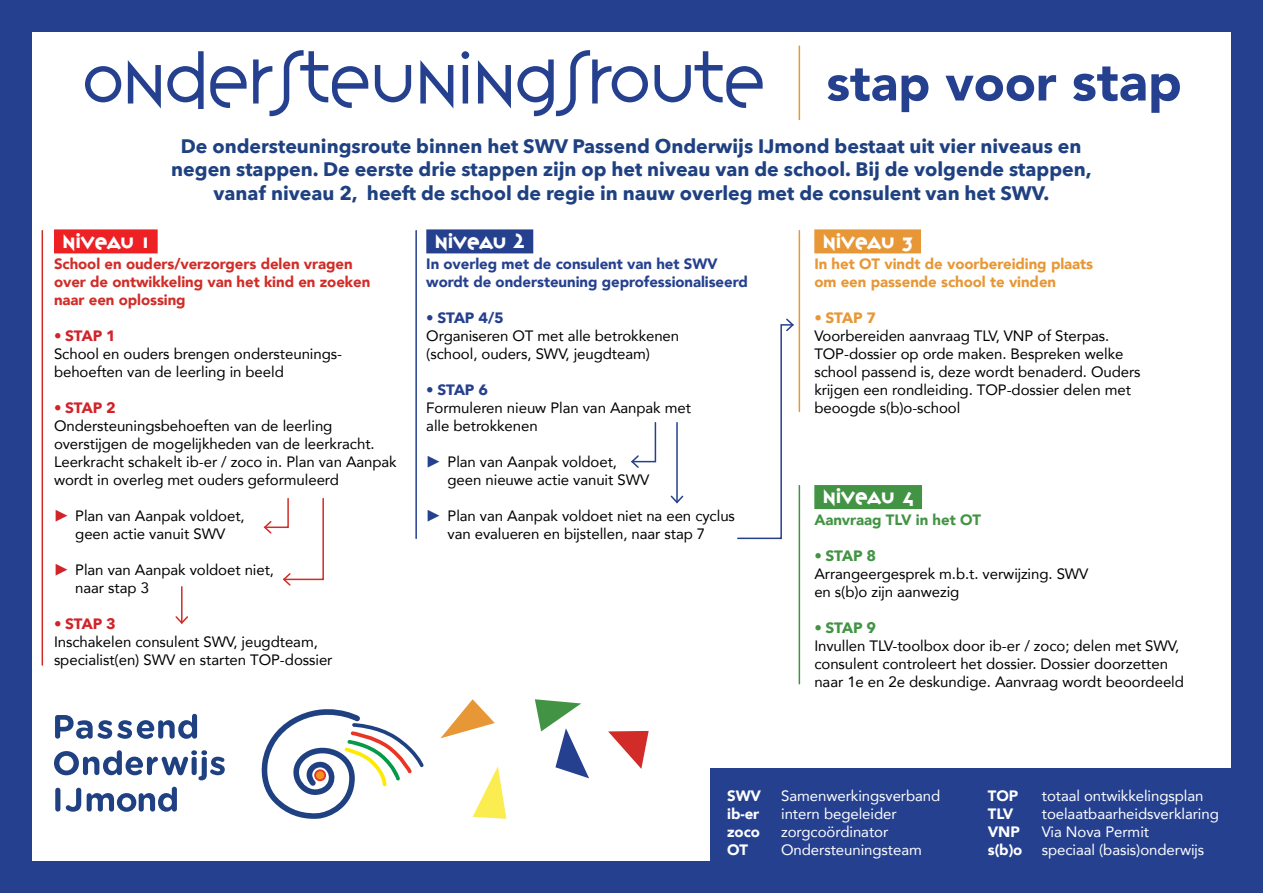
<style>
.page{position:relative;width:1263px;height:893px;background:#25408f}
.page>*{position:absolute;margin:0;border:0;box-sizing:border-box;transform-origin:0 0}
.t1{font:300 66px "Variex OT";letter-spacing:-.06em;color:#25408f}
.t2{font:700 19.5px/23.4px "Avenir Next";color:#1f4181;text-align:center}
.t3{font:18px "Variex OT";color:#fff}
.t4{font:15px/18px "Avenir";letter-spacing:-.005em;color:#000}
.t5{font:15px "Avenir";letter-spacing:-.005em;color:#fff}
.t6{font:900 15px/18px "Avenir";letter-spacing:-.005em;color:#d12c27}
.t7{font:900 15px/18px "Avenir";letter-spacing:-.005em;color:#25408f}
.t8{font:900 15px/18px "Avenir";letter-spacing:-.005em;color:#e79735}
.t9{font:900 15px "Avenir";letter-spacing:-.005em;color:#fff}
.t10{font:700 15px "Avenir Next";letter-spacing:-.015em;color:#d2232a}
.t11{font:900 15px "Avenir";letter-spacing:-.005em;color:#429444}
.t12{font:700 15px "Avenir Next";letter-spacing:-.015em;color:#25408f}
.t13{font:700 15px "Avenir Next";letter-spacing:-.015em;color:#429444}
.t14{font:700 15px "Avenir Next";color:#e79735}
.s1{font-family:"Avenir";font-weight:900;font-size:51px}
.s2{font-family:"Avenir";font-weight:900;font-size:54px}
.s3{color:#d2232a}
.s4{color:#25408f}
</style>
<div class="page">
<div style="left:32px;top:32px;width:1198px;height:828px;background:#fff"></div>
<div style="left:710px;top:769px;width:529px;height:100px;background:#25408f"></div>
<svg style="left:608px;top:731px;width:41px;height:38px"></svg>
<svg style="left:473px;top:766px;width:33px;height:53px"></svg>
<svg style="left:535px;top:699px;width:54px;height:79px"></svg>
<svg style="left:441px;top:699px;width:54px;height:39px"></svg>
<svg style="left:55px;top:714px;width:142px;height:25px"></svg>
<svg style="left:54px;top:750px;width:171px;height:30px"></svg>
<div style="left:55px;top:788px;width:5px;height:23px;background:#1f4181;border-radius:3px"></div>
<svg style="left:66px;top:788px;width:15px;height:24px"></svg>
<svg style="left:87px;top:787px;width:90px;height:25px"></svg>
<svg style="left:261px;top:709px;width:163px;height:110px"></svg>
<div style="left:54px;top:229px;width:104px;height:24px;background:#ed2024"></div>
<div style="left:426px;top:229px;width:107px;height:24px;background:#25408f"></div>
<div style="left:814px;top:229px;width:107px;height:24px;background:#e79735"></div>
<div style="left:814px;top:485px;width:108px;height:24px;background:#429444"></div>
<hr style="left:415px;top:231px;width:2px;height:307px;background:#25408f">
<hr style="left:42px;top:231px;width:1px;height:434px;background:#d12c27">
<hr style="left:799px;top:231px;width:1px;height:180px;background:#e79735">
<hr style="left:799px;top:46px;width:1px;height:73px;background:#e79735">
<hr style="left:799px;top:486px;width:1px;height:198px;background:#429444">
<svg style="left:631px;top:422px;width:26px;height:46px"></svg>
<svg style="left:263px;top:498px;width:61px;height:88px"></svg>
<hr style="left:676px;top:423px;width:2px;height:79px;background:#25408f">
<svg style="left:670px;top:494px;width:14px;height:10px"></svg>
<hr style="left:181px;top:587px;width:2px;height:36px;background:#d12c27">
<svg style="left:175px;top:615px;width:13px;height:9px"></svg>
<svg style="left:737px;top:318px;width:57px;height:222px"></svg>
<h1 class="t1" style="left:81px;top:33px;width:1102px">ondersteuningsroute <span class="s1">stap voor</span> <span class="s2">stap</span></h1>
<p class="t2" style="left:171px;top:134px;width:922px">De ondersteuningsroute binnen het SWV Passend Onderwijs IJmond bestaat uit vier niveaus en negen stappen. De eerste drie stappen zijn op het niveau van de school. Bij de volgende stappen, vanaf niveau 2, heeft de school de regie in nauw overleg met de consulent van het SWV.</p>
<p class="t3" style="left:63px;top:228px;width:88px">NIVEAU 1</p>
<p class="t6" style="left:54px;top:255px;width:318px">School en ouders/verzorgers delen vragen over de ontwikkeling van het kind en zoeken naar een oplossing</p>
<p class="t10" style="left:54px;top:323px;width:63px">• STAP 1</p>
<p class="t4" style="left:54px;top:345px;width:290px">School en ouders brengen ondersteunings&shy;behoeften van de leerling in beeld</p>
<p class="t10" style="left:54px;top:395px;width:63px">• STAP 2</p>
<p class="t4" style="left:54px;top:417px;width:344px">Ondersteuningsbehoeften van de leerling overstijgen de mogelijkheden van de leerkracht.<br>Leerkracht schakelt ib-er / zoco in. Plan van Aanpak wordt in overleg met ouders geformuleerd</p>
<p class="t4" style="left:54px;top:507px;width:192px;text-align:center"><span class="s3">▶</span> Plan van Aanpak voldoet, geen actie vanuit SWV</p>
<p class="t4" style="left:75px;top:561px;width:200px;text-indent:-21px"><span class="s3">▶</span> Plan van Aanpak voldoet niet, naar stap 3</p>
<p class="t10" style="left:54px;top:611px;width:63px">• STAP 3</p>
<p class="t4" style="left:54px;top:633px;width:280px">Inschakelen consulent SWV, jeugdteam, specialist(en) SWV en starten TOP-dossier</p>
<p class="t3" style="left:435px;top:228px;width:91px">NIVEAU 2</p>
<p class="t7" style="left:426px;top:255px;width:323px">In overleg met de consulent van het SWV wordt de ondersteuning geprofessionaliseerd</p>
<p class="t12" style="left:426px;top:305px;width:79px">• STAP 4/5</p>
<p class="t4" style="left:426px;top:327px;width:254px">Organiseren OT met alle betrokkenen (school, ouders, SWV, jeugdteam)</p>
<p class="t12" style="left:426px;top:377px;width:63px">• STAP 6</p>
<p class="t4" style="left:426px;top:399px;width:266px">Formuleren nieuw Plan van Aanpak met alle betrokkenen</p>
<p class="t4" style="left:448px;top:453px;width:203px;text-indent:-21px"><span class="s4">▶</span> Plan van Aanpak voldoet, geen nieuwe actie vanuit SWV</p>
<p class="t4" style="left:426px;top:507px;width:310px;text-align:center"><span class="s4">▶</span> Plan van Aanpak voldoet niet na een cyclus van evalueren en bijstellen, naar stap 7</p>
<p class="t3" style="left:823px;top:228px;width:91px">NIVEAU 3</p>
<p class="t8" style="left:814px;top:255px;width:280px">In het OT vindt de voorbereiding plaats om een passende school te vinden</p>
<p class="t14" style="left:814px;top:305px;width:63px">• STAP 7</p>
<p class="t4" style="left:814px;top:327px;width:328px">Voorbereiden aanvraag TLV, VNP of Sterpas.<br>TOP-dossier op orde maken. Bespreken welke school passend is, deze wordt benaderd. Ouders krijgen een rondleiding. TOP-dossier delen met beoogde s(b)o-school</p>
<p class="t3" style="left:823px;top:483px;width:92px">NIVEAU 4</p>
<p class="t11" style="left:814px;top:507px;width:168px">Aanvraag TLV in het OT</p>
<p class="t13" style="left:814px;top:543px;width:63px">• STAP 8</p>
<p class="t4" style="left:814px;top:564px;width:276px">Arrangeergesprek m.b.t. verwijzing. SWV en s(b)o zijn aanwezig</p>
<p class="t13" style="left:814px;top:615px;width:63px">• STAP 9</p>
<p class="t4" style="left:814px;top:636px;width:371px">Invullen TLV-toolbox door ib-er / zoco; delen met SWV, consulent controleert het dossier. Dossier doorzetten naar 1e en 2e deskundige. Aanvraag wordt beoordeeld</p>
<p class="t9" style="left:727px;top:783px;width:36px">SWV</p>
<p class="t5" style="left:781px;top:783px;width:161px">Samenwerkingsverband</p>
<p class="t9" style="left:727px;top:801px;width:34px">ib-er</p>
<p class="t5" style="left:781px;top:801px;width:117px">intern begeleider</p>
<p class="t9" style="left:727px;top:819px;width:34px">zoco</p>
<p class="t5" style="left:781px;top:819px;width:109px">zorgcoördinator</p>
<p class="t9" style="left:727px;top:837px;width:23px">OT</p>
<p class="t5" style="left:781px;top:837px;width:142px">Ondersteuningsteam</p>
<p class="t9" style="left:988px;top:783px;width:32px">TOP</p>
<p class="t5" style="left:1042px;top:783px;width:163px">totaal ontwikkelingsplan</p>
<p class="t9" style="left:988px;top:801px;width:27px">TLV</p>
<p class="t5" style="left:1042px;top:801px;width:179px">toelaatbaarheidsverklaring</p>
<p class="t9" style="left:988px;top:819px;width:34px">VNP</p>
<p class="t5" style="left:1042px;top:819px;width:109px">Via Nova Permit</p>
<p class="t9" style="left:988px;top:837px;width:36px">s(b)o</p>
<p class="t5" style="left:1042px;top:837px;width:164px">speciaal (basis)onderwijs</p>
</div>
